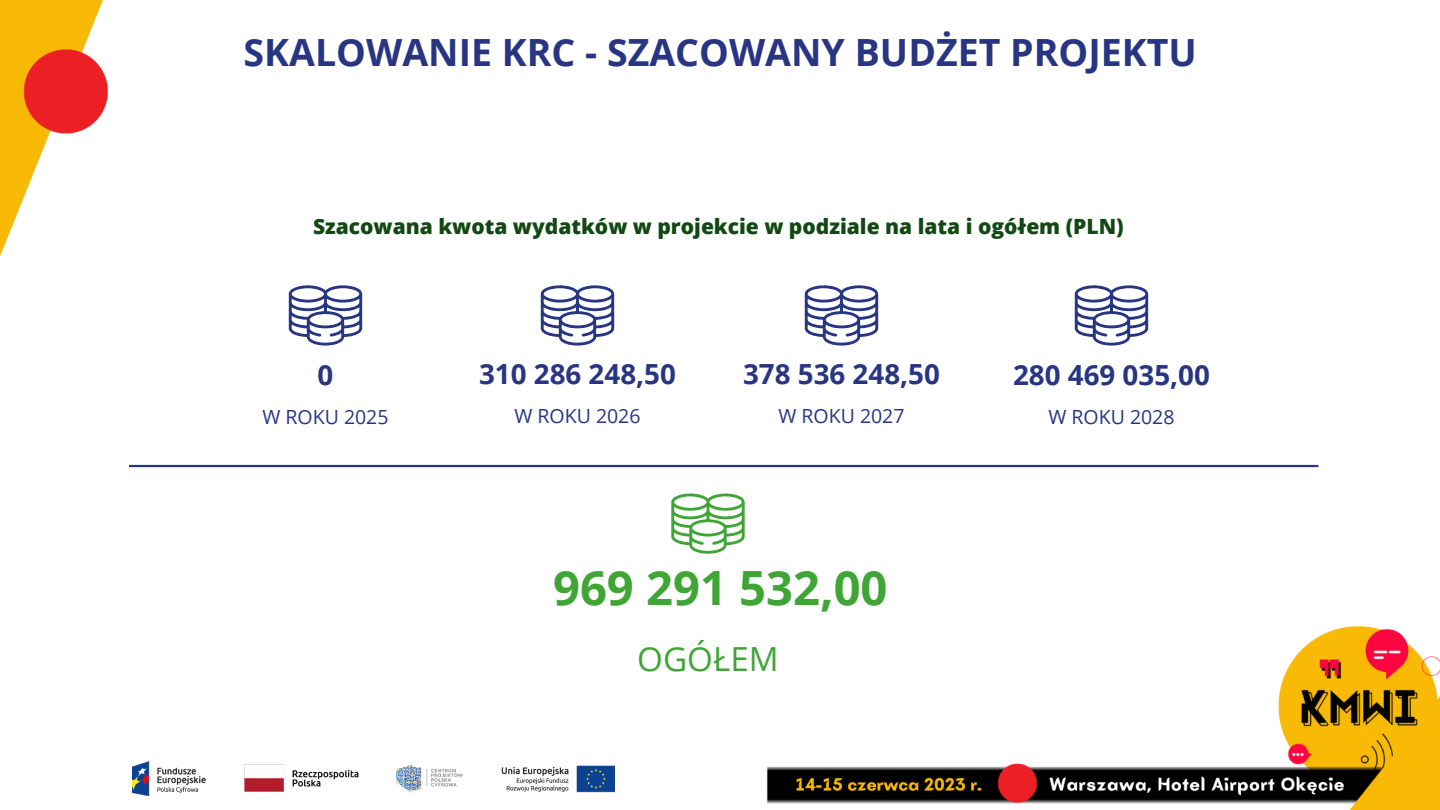
<style>
.page{position:relative;width:1440px;height:810px;background:#fff}
.page>*{position:absolute;margin:0;border:0;box-sizing:border-box;transform-origin:0 0}
.t1{font:700 47.17px "Open Sans";color:#3fa535}
.t2{font:700 37.5px "Open Sans";color:#283583}
.t3{font:33.15px "Open Sans";color:#3fa535}
.t4{font:700 27.75px "Open Sans";color:#283583}
.t5{font:800 21px "Open Sans";color:#124813}
.t6{font:19.5px "Open Sans";color:#283583}
</style>
<div class="page">
<img style="left:0;top:0;width:1440px;height:810px">
<img style="left:132px;top:761px;width:483px;height:34px">
<hr style="left:129px;top:465px;width:1189px;height:2px;background:#283583">
<svg style="left:289px;top:285px;width:73px;height:61px"></svg>
<svg style="left:1075px;top:285px;width:73px;height:61px"></svg>
<svg style="left:805px;top:285px;width:73px;height:61px"></svg>
<svg style="left:541px;top:285px;width:73px;height:61px"></svg>
<svg style="left:671px;top:493px;width:74px;height:61px"></svg>
<h2 class="t2" style="left:244px;top:26px;width:955px">SKALOWANIE KRC - SZACOWANY BUDŻET PROJEKTU</h2>
<p class="t5" style="left:313px;top:210px;width:812px">Szacowana kwota wydatków w projekcie w podziale na lata i ogółem (PLN)</p>
<h3 class="t4" style="left:318px;top:355px;width:17px">0</h3>
<p class="t6" style="left:262px;top:403px;width:128px">W ROKU 2025</p>
<h3 class="t4" style="left:479px;top:355px;width:198px">310 286 248,50</h3>
<p class="t6" style="left:514px;top:403px;width:128px">W ROKU 2026</p>
<h3 class="t4" style="left:743px;top:355px;width:198px">378 536 248,50</h3>
<p class="t6" style="left:778px;top:403px;width:128px">W ROKU 2027</p>
<h1 class="t1" style="left:553px;top:555px;width:336px">969 291 532,00</h1>
<h3 class="t3" style="left:637px;top:637px;width:143px">OGÓŁEM</h3>
<h3 class="t4" style="left:1013px;top:355px;width:198px">280 469 035,00</h3>
<p class="t6" style="left:1048px;top:403px;width:128px">W ROKU 2028</p>
</div>
